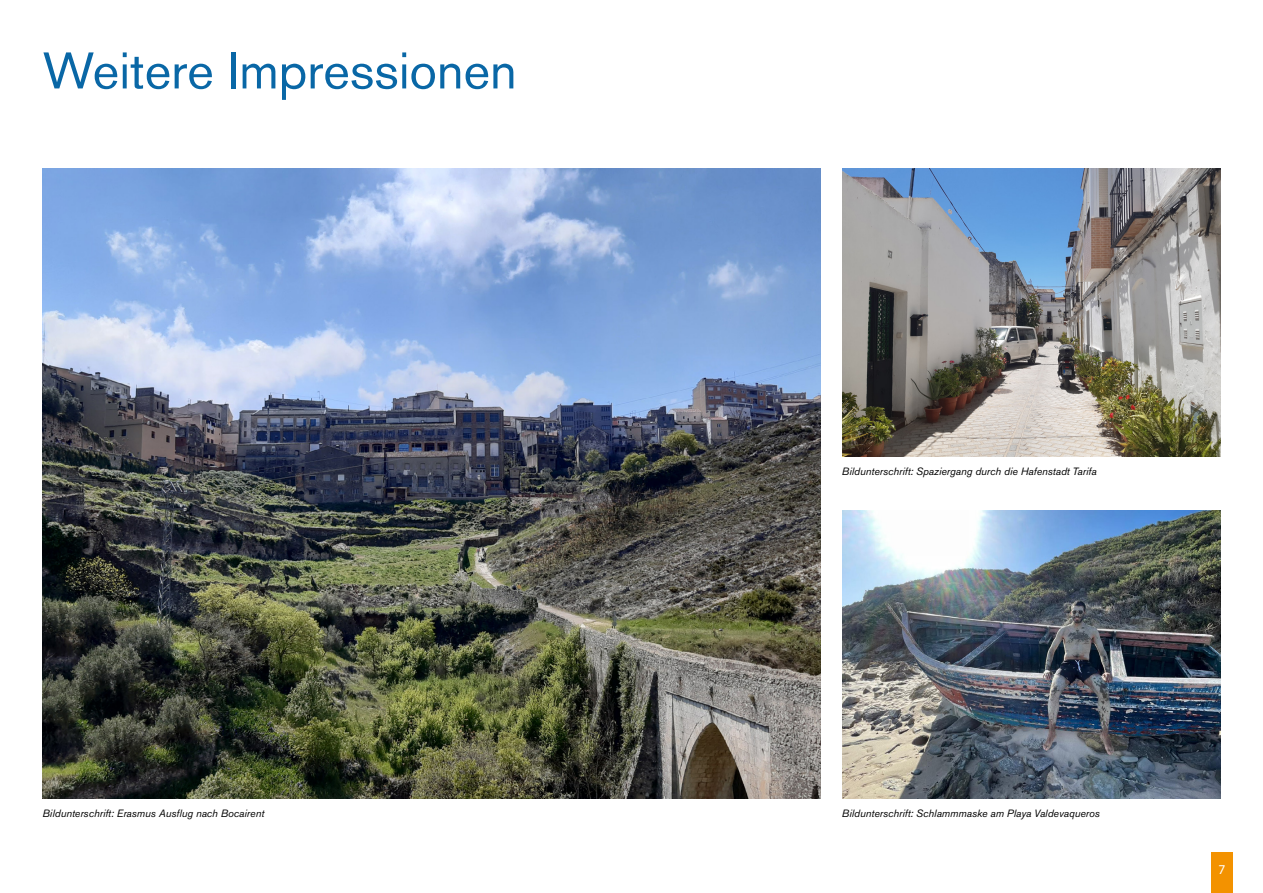
<style>
.page{position:relative;width:1263px;height:893px;background:#fff}
.page>*{position:absolute;margin:0;border:0;box-sizing:border-box;transform-origin:0 0}
.t1{font:51px "Akzidenz Grotesk BQ";color:#0967a6}
.t2{font:19.5px "Myriad Pro";color:#fff}
.t3{font:13.5px "Myriad Pro";color:#fff}
.t4{font:italic 10.5px "Akzidenz Grotesk BQ";color:#000}
</style>
<div class="page">
<img style="left:43px;top:169px;width:778px;height:630px">
<img style="left:842px;top:169px;width:378px;height:288px">
<img style="left:842px;top:511px;width:378px;height:288px">
<div style="left:1211px;top:853px;width:22px;height:40px;background:#f39200"></div>
<h1 class="t1" style="left:43px;top:40px;width:476px">Weitere Impressionen</h1>
<p class="t4" style="left:43px;top:807px;width:223px">Bildunterschrift: Erasmus Ausflug nach Bocairent</p>
<p class="t4" style="left:842px;top:465px;width:256px">Bildunterschrift: Spaziergang durch die Hafenstadt Tarifa</p>
<p class="t4" style="left:842px;top:807px;width:259px">Bildunterschrift: Schlammmaske am Playa Valdevaqueros</p>
<p class="t3" style="left:1218px;top:861px;width:8px">7</p>
<h2 class="t2" style="left:1217px;top:860px;width:12px">7</h2>
</div>
